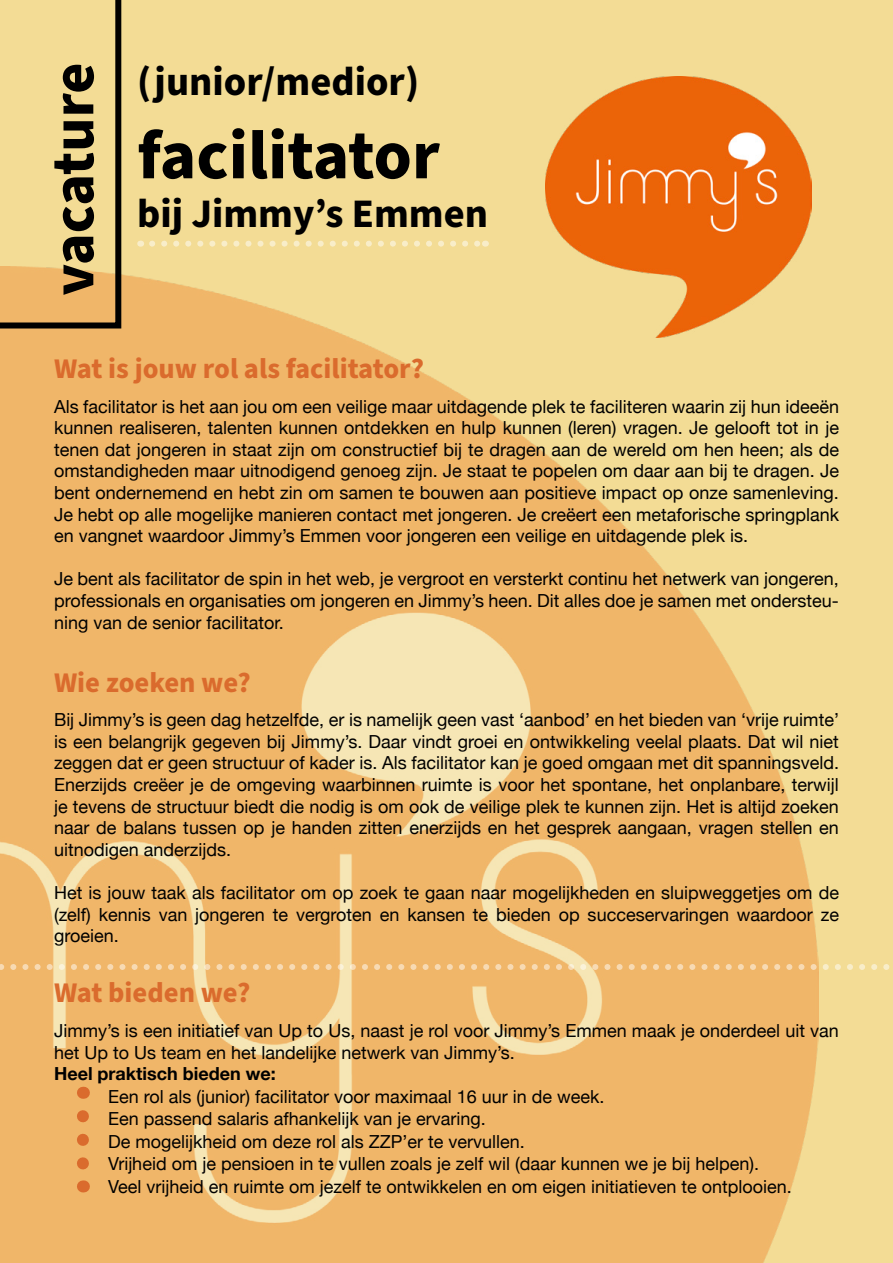
<style>
.page{position:relative;width:893px;height:1263px;background:#f3dc95}
.page>*{position:absolute;margin:0;border:0;box-sizing:border-box;transform-origin:0 0}
.t1{font:700 69px "Source Sans Pro";color:#000}
.t2{font:700 60px "Source Sans Pro";letter-spacing:-.01em;color:#000}
.t3{font:700 40.5px "Source Sans Pro";color:#000}
.t4{font:700 28.5px "Source Sans Pro";color:#da6b2d}
.t5{font:18px/21.6px "Helvetica Neue";color:#000;text-align:justify}
.t6{font:700 18px "Helvetica Neue";color:#000}
</style>
<div class="page">
<img style="left:0;top:267px;width:818px;height:996px">
<svg style="left:152px;top:241px;width:327px;height:6px"></svg>
<svg style="left:0;top:964px;width:890px;height:6px;background:#f3c88c"></svg>
<svg style="left:0;top:0;width:121px;height:328px"></svg>
<img style="left:545px;top:77px;width:267px;height:260px">
<svg style="left:83px;top:1087px;width:1px;height:12px"></svg>
<svg style="left:77px;top:1116px;width:12px;height:76px"></svg>
<h2 class="t2" style="left:33px;top:296px;width:235px;rotate:-90deg">vacature</h2>
<h3 class="t3" style="left:137px;top:54px;width:283px">(junior/medior)</h3>
<h1 class="t1" style="left:137px;top:108px;width:304px">facilitator</h1>
<h3 class="t3" style="left:137px;top:186px;width:352px">bij Jimmy’s Emmen</h3>
<h3 class="t4" style="left:54px;top:349px;width:372px">Wat is jouw rol als facilitator?</h3>
<p class="t5" style="left:54px;top:396px;width:787px">Als facilitator is het aan jou om een veilige maar uitdagende plek te faciliteren waarin zij hun ideeën kunnen realiseren, talenten kunnen ontdekken en hulp kunnen (leren) vragen. Je gelooft tot in je tenen dat jongeren in staat zijn om constructief bij te dragen aan de wereld om hen heen; als de omstandigheden maar uitnodigend genoeg zijn. Je staat te popelen om daar aan bij te dragen. Je bent ondernemend en hebt zin om samen te bouwen aan positieve impact op onze samenleving.<br>Je hebt op alle mogelijke manieren contact met jongeren. Je creëert een metaforische springplank en vangnet waardoor Jimmy’s Emmen voor jongeren een veilige en uitdagende plek is.</p>
<p class="t5" style="left:54px;top:569px;width:786px">Je bent als facilitator de spin in het web, je vergroot en versterkt continu het netwerk van jongeren, professionals en organisaties om jongeren en Jimmy’s heen. Dit alles doe je samen met ondersteu&shy;ning van de senior facilitator.</p>
<h3 class="t4" style="left:54px;top:663px;width:198px">Wie zoeken we?</h3>
<p class="t5" style="left:54px;top:710px;width:786px">Bij Jimmy’s is geen dag hetzelfde, er is namelijk geen vast ‘aanbod’ en het bieden van ‘vrije ruimte’ is een belangrijk gegeven bij Jimmy’s. Daar vindt groei en ontwikkeling veelal plaats. Dat wil niet zeggen dat er geen structuur of kader is. Als facilitator kan je goed omgaan met dit spanningsveld.<br>Enerzijds creëer je de omgeving waarbinnen ruimte is voor het spontane, het onplanbare, terwijl je tevens de structuur biedt die nodig is om ook de veilige plek te kunnen zijn. Het is altijd zoeken naar de balans tussen op je handen zitten enerzijds en het gesprek aangaan, vragen stellen en uitnodigen anderzijds.</p>
<p class="t5" style="left:54px;top:883px;width:787px">Het is jouw taak als facilitator om op zoek te gaan naar mogelijkheden en sluipweggetjes om de (zelf) kennis van jongeren te vergroten en kansen te bieden op succeservaringen waardoor ze groeien.</p>
<h3 class="t4" style="left:54px;top:973px;width:198px">Wat bieden we?</h3>
<p class="t5" style="left:54px;top:1021px;width:786px">Jimmy’s is een initiatief van Up to Us, naast je rol voor Jimmy’s Emmen maak je onderdeel uit van het Up to Us team en het landelijke netwerk van Jimmy’s.</p>
<p class="t6" style="left:54px;top:1060px;width:223px">Heel praktisch bieden we:</p>
<p class="t5" style="left:108px;top:1086px;width:685px;line-height:22.5px;text-align:left">Een rol als (junior) facilitator voor maximaal 16 uur in de week.<br>Een passend salaris afhankelijk van je ervaring.<br>De mogelijkheid om deze rol als ZZP’er te vervullen.<br>Vrijheid om je pensioen in te vullen zoals je zelf wil (daar kunnen we je bij helpen).<br>Veel vrijheid en ruimte om jezelf te ontwikkelen en om eigen initiatieven te ontplooien.</p>
</div>
